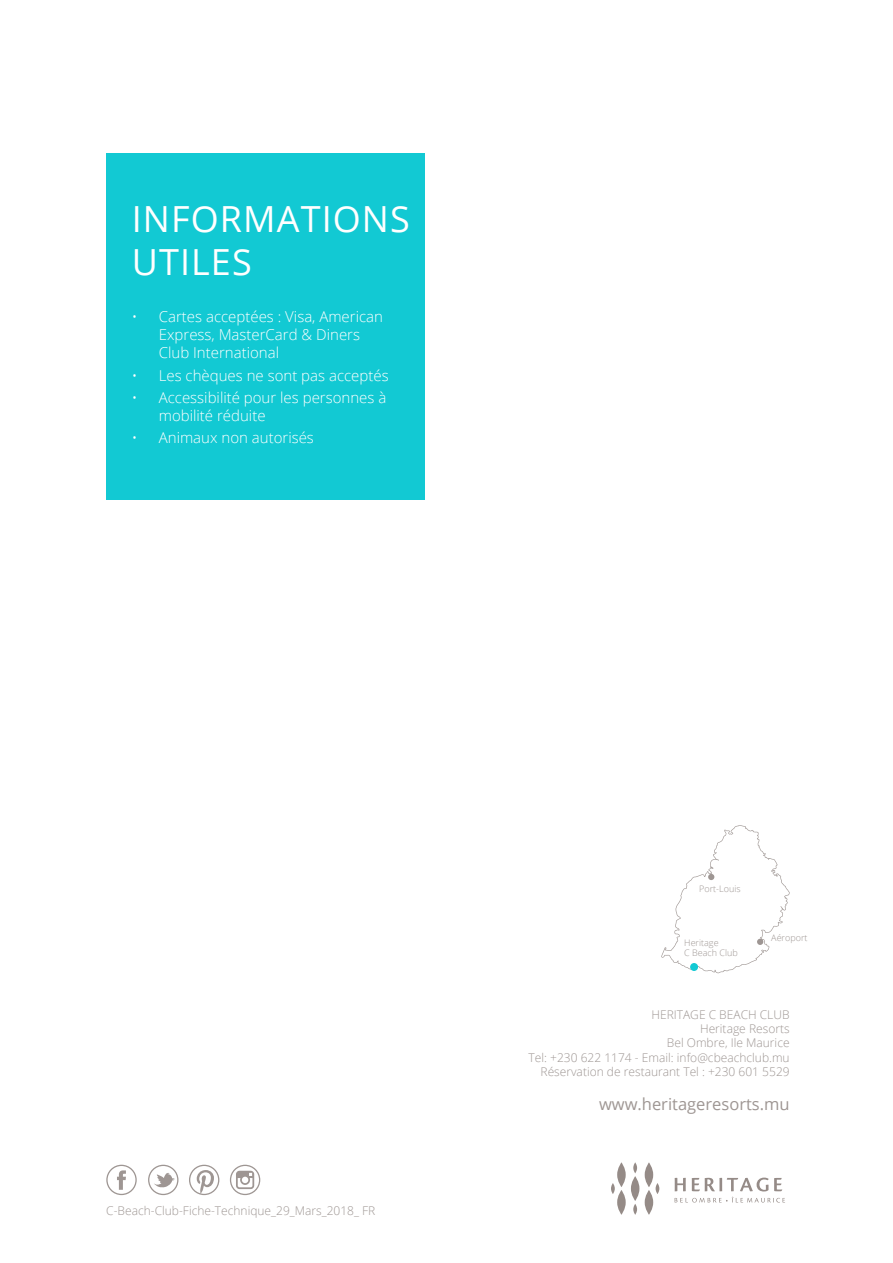
<style>
.page{position:relative;width:893px;height:1263px;background:#fff}
.page>*{position:absolute;margin:0;border:0;box-sizing:border-box;transform-origin:0 0}
.t1{font:36px/43.2px "Open Sans";letter-spacing:.03em;color:#fff}
.t2{font:16.5px "Open Sans";color:#9e9693}
.t3{font:300 15px/18px "Open Sans";color:#fff}
.t4{font:300 12px/14.4px "Open Sans";color:#9e9693;text-align:right}
.t5{font:300 9px/10.8px "Open Sans";color:#9e9693}
</style>
<div class="page">
<div style="left:106px;top:153px;width:319px;height:347px;background:#12c9d3"></div>
<svg style="left:661px;top:825px;width:129px;height:148px"></svg>
<svg style="left:611px;top:1183px;width:4px;height:11px"></svg>
<svg style="left:656px;top:1183px;width:3px;height:11px"></svg>
<svg style="left:633px;top:1162px;width:4px;height:11px"></svg>
<svg style="left:633px;top:1204px;width:4px;height:11px"></svg>
<svg style="left:617px;top:1162px;width:9px;height:25px"></svg>
<svg style="left:617px;top:1190px;width:9px;height:25px"></svg>
<svg style="left:645px;top:1190px;width:8px;height:25px"></svg>
<svg style="left:645px;top:1162px;width:8px;height:25px"></svg>
<svg style="left:631px;top:1176px;width:8px;height:25px"></svg>
<svg style="left:675px;top:1178px;width:11px;height:13px"></svg>
<svg style="left:692px;top:1177px;width:76px;height:14px"></svg>
<svg style="left:774px;top:1178px;width:8px;height:13px"></svg>
<svg style="left:675px;top:1197px;width:110px;height:5px"></svg>
<div style="left:106px;top:1165px;width:31px;height:30px;border:1px solid #9e9693;border-radius:50%"></div>
<svg style="left:117px;top:1170px;width:9px;height:20px"></svg>
<div style="left:148px;top:1165px;width:30px;height:30px;border:1px solid #9e9693;border-radius:50%"></div>
<svg style="left:154px;top:1173px;width:21px;height:14px"></svg>
<div style="left:189px;top:1165px;width:30px;height:30px;border:1px solid #9e9693;border-radius:50%"></div>
<svg style="left:197px;top:1170px;width:17px;height:24px"></svg>
<div style="left:230px;top:1165px;width:30px;height:30px;border:1px solid #9e9693;border-radius:50%"></div>
<svg style="left:236px;top:1171px;width:18px;height:18px"></svg>
<h1 class="t1" style="left:132px;top:196px;width:280px">INFORMATIONS<br>UTILES</h1>
<p class="t3" style="left:159px;top:307px;width:226px;text-indent:-27px">• Cartes acceptées : Visa, American<br>Express, MasterCard &amp; Diners<br>Club International</p>
<p class="t3" style="left:132px;top:366px;width:258px">• Les chèques ne sont pas acceptés</p>
<p class="t3" style="left:159px;top:388px;width:229px;text-indent:-27px">• Accessibilité pour les personnes à mobilité réduite</p>
<p class="t3" style="left:132px;top:428px;width:184px">• Animaux non autorisés</p>
<p class="t4" style="left:106px;top:1203px;width:270px">C-Beach-Club-Fiche-Technique_29_Mars_2018_ FR</p>
<p class="t5" style="left:699px;top:883px;width:43px">Port-Louis</p>
<p class="t5" style="left:684px;top:937px;width:55px">Heritage<br>C Beach Club</p>
<p class="t5" style="left:771px;top:932px;width:38px">Aéroport</p>
<p class="t4" style="left:529px;top:1006px;width:263px">HERITAGE C BEACH CLUB<br>Heritage Resorts<br>Bel Ombre, Ile Maurice<br>Tel: +230 622 1174 - Email: info@cbeachclub.mu<br>Réservation de restaurant Tel : +230 601 5529</p>
<h2 class="t2" style="left:599px;top:1093px;width:192px">www.heritageresorts.mu</h2>
</div>
